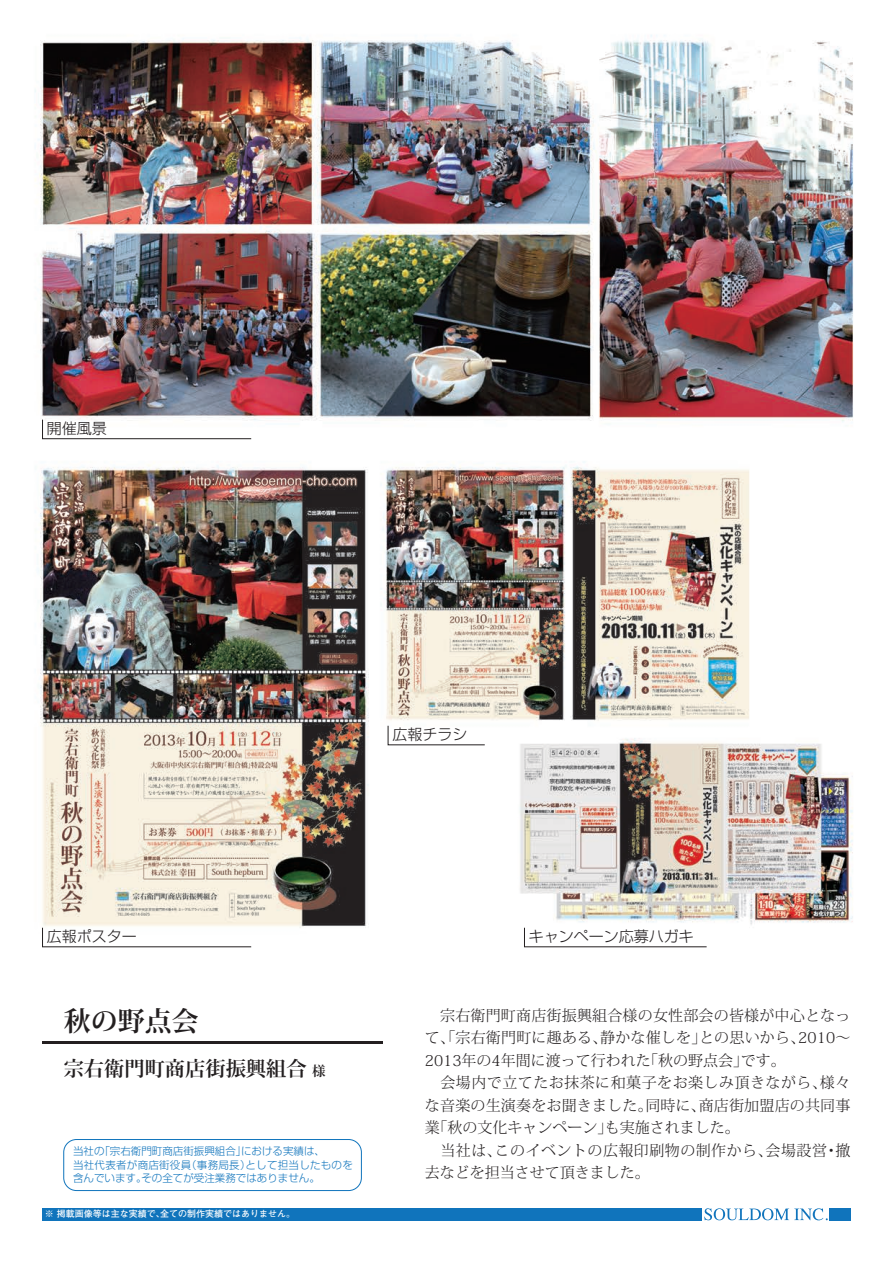
<style>
.page{position:relative;width:893px;height:1263px;background:#fff}
.page>*{position:absolute;margin:0;border:0;box-sizing:border-box;transform-origin:0 0}
.t1{font:27px "Koz Min Pr 6 N Bold 90 pv RKSJ H";color:#231f20}
.t2{font:20.25px "Koz Min Pr 6 N Bold 90 pv RKSJ H";color:#231f20}
.t3{font:15px/22.5px "Koz Min Pr 6 N Light 90 pv RKSJ H";letter-spacing:.015em;color:#231f20}
.t4{font:15px "Shin Go Pro Light 90 pv RKSJ H";color:#231f20}
.t5{font:10.5px/13.5px "Shin Go Pro Light 90 pv RKSJ H";color:#1074bc}
.t6{font:9px "Futo Go B101 Pro Bold 90 pv RKSJ H";color:#fff}
.s1{font-size:13.5px}
</style>
<div class="page">
<img style="left:35px;top:35px;width:819px;height:1186px">
<hr style="left:43px;top:1042px;width:340px;height:2px;background:#231f20">
<svg style="left:704px;top:1208px;width:124px;height:12px"></svg>
<div style="left:42px;top:1208px;width:660px;height:12px;background:#1074bc"></div>
<div style="left:829px;top:1208px;width:21px;height:12px;background:#1074bc"></div>
<svg style="left:42px;top:927px;width:210px;height:20px"></svg>
<div style="left:63px;top:1139px;width:299px;height:52px;border:1px solid #1074bc;border-radius:13px"></div>
<svg style="left:42px;top:419px;width:210px;height:20px"></svg>
<svg style="left:388px;top:725px;width:97px;height:20px"></svg>
<svg style="left:524px;top:927px;width:183px;height:20px"></svg>
<p class="t4" style="left:47px;top:422px;width:62px">開催風景</p>
<p class="t4" style="left:392px;top:728px;width:76px">広報チラシ</p>
<p class="t4" style="left:47px;top:930px;width:92px">広報ポスター</p>
<h1 class="t1" style="left:64px;top:1010px;width:136px">秋の野点会</h1>
<h2 class="t2" style="left:64px;top:1060px;width:263px">宗右衛門町商店街振興組合 <span class="s1">様</span></h2>
<p class="t5" style="left:73px;top:1146px;width:281px">当社の「宗右衛門町商店街振興組合」における実績は、<br>当社代表者が商店街役員（事務局長）として担当したものを含んでいます。その全てが受注業務ではありません。</p>
<p class="t6" style="left:45px;top:1210px;width:252px">※ 掲載画像等は主な実績で、全ての制作実績ではありません。</p>
<p class="t4" style="left:529px;top:930px;width:166px">キャンペーン応募ハガキ</p>
<p class="t3" style="left:425px;top:1006px;width:427px">　宗右衛門町商店街振興組合様の女性部会の皆様が中心となって、「宗右衛門町に趣ある、静かな催しを」との思いから、2010～<br>2013年の4年間に渡って行われた「秋の野点会」です。<br>　会場内で立てたお抹茶に和菓子をお楽しみ頂きながら、様々な音楽の生演奏をお聞きました。同時に、商店街加盟店の共同事業「秋の文化キャンペーン」も実施されました。<br>　当社は、このイベントの広報印刷物の制作から、会場設営・撤去などを担当させて頂きました。　</p>
</div>
